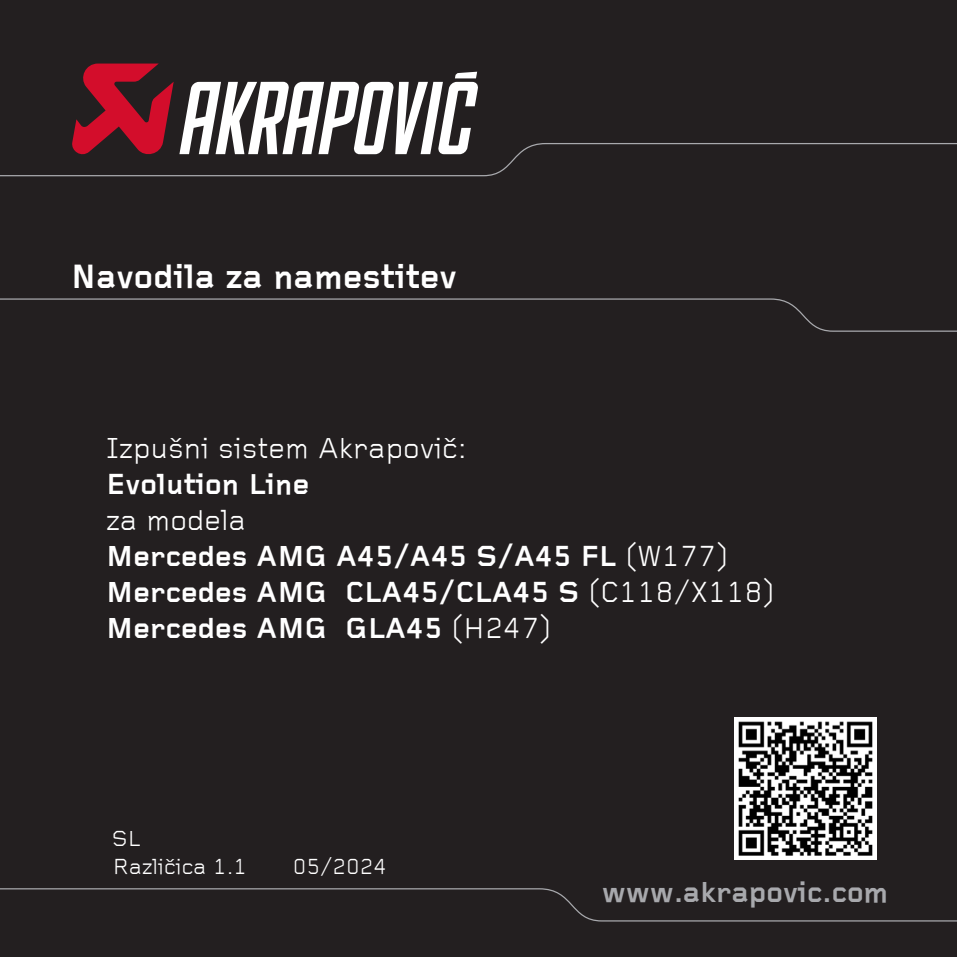
<style>
.page{position:relative;width:957px;height:957px;background:#231f20}
.page>*{position:absolute;margin:0;border:0;box-sizing:border-box;transform-origin:0 0}
.t1{font:700 35px "Foundry Gridnik";color:#fff}
.t2{font:700 30px "Foundry Gridnik";color:#fff}
.t3{font:30px "Foundry Gridnik";color:#fff}
.t4{font:700 30px "Foundry Gridnik";color:#a8a9ad}
.Foundry_10pt_Regular{font:22.5px "Foundry Gridnik";color:#fff}
.s1{font-weight:400}
</style>
<div class="page">
<svg style="left:0;top:888px;width:957px;height:34px"></svg>
<svg style="left:0;top:298px;width:957px;height:34px"></svg>
<svg style="left:0;top:64px;width:957px;height:113px"></svg>
<img style="left:734px;top:717px;width:142px;height:142px">
<p class="t1" style="left:71px;top:257px;width:387px">Navodila za namestitev</p>
<p class="t3" style="left:106px;top:432px;width:362px">Izpušni sistem Akrapovič:</p>
<p class="t2" style="left:106px;top:467px;width:204px">Evolution Line</p>
<p class="t3" style="left:106px;top:504px;width:141px">za modela</p>
<p class="t2" style="left:106px;top:539px;width:623px">Mercedes AMG A45/A45 S/A45 FL <span class="s1">(W177)</span></p>
<p class="t2" style="left:106px;top:575px;width:670px">Mercedes AMG CLA45/CLA45 S <span class="s1">(C118/X118)</span></p>
<p class="t2" style="left:106px;top:611px;width:446px">Mercedes AMG GLA45 <span class="s1">(H247)</span></p>
<p class="Foundry_10pt_Regular" style="left:112px;top:826px;width:30px">SL</p>
<p class="Foundry_10pt_Regular" style="left:113px;top:855px;width:136px">Različica 1.1</p>
<p class="Foundry_10pt_Regular" style="left:293px;top:855px;width:96px">05/2024</p>
<p class="t4" style="left:601px;top:875px;width:288px">www.akrapovic.com</p>
</div>
